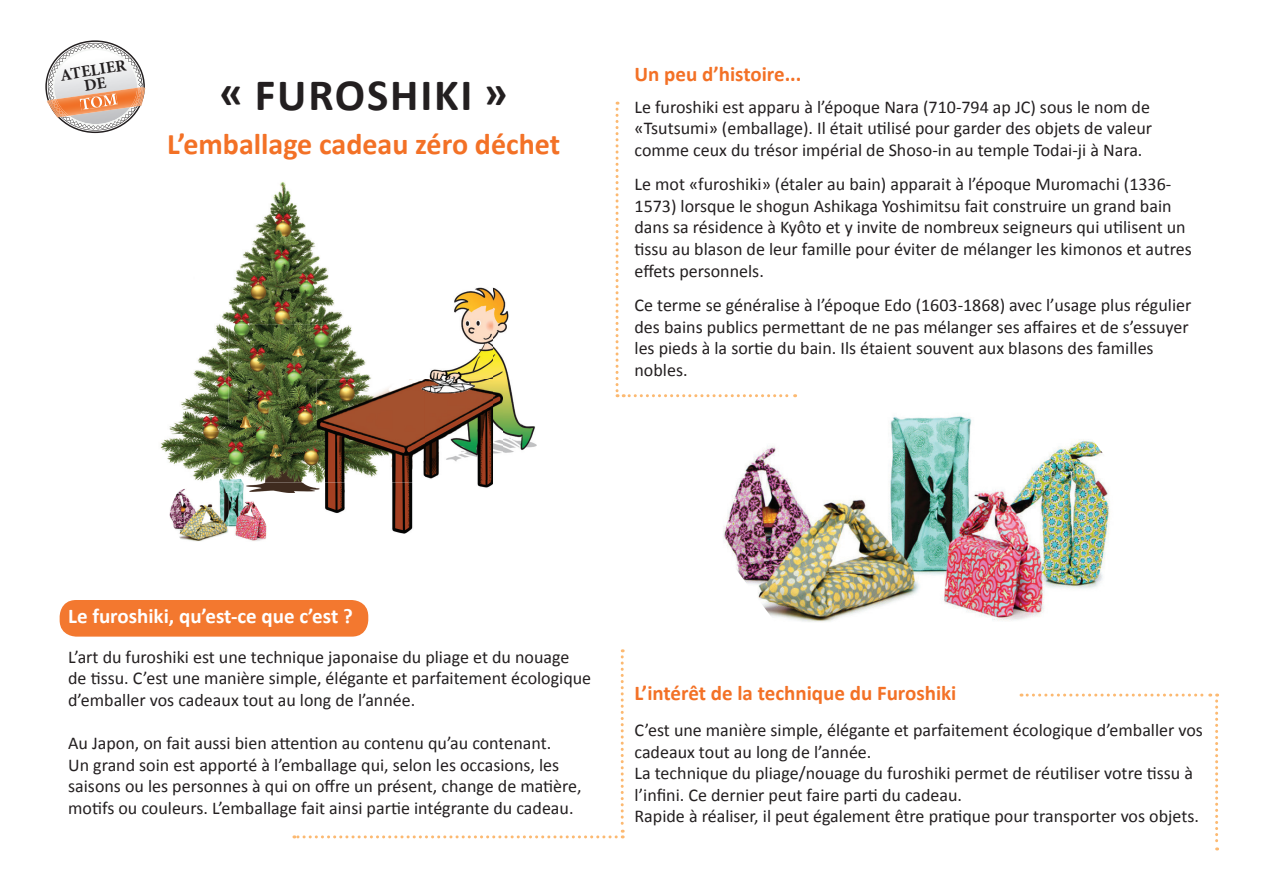
<style>
.page{position:relative;width:1263px;height:893px;background:#fff}
.page>*{position:absolute;margin:0;border:0;box-sizing:border-box;transform-origin:0 0}
.t1{font:700 45px "Calibri";letter-spacing:.04em;color:#231f20}
.t2{font:700 30px "Calibri";color:#f37126}
.t3{font:700 21px "Calibri";color:#f37126}
.t4{font:700 21px "Calibri";color:#fff}
.t5{font:18px/21.6px "Calibri";color:#231f20}
.t6{font:700 16.5px/14.1px "Minion Pro";color:#231f20;text-align:center}
</style>
<div class="page">
<svg style="left:615px;top:102px;width:181px;height:295px"></svg>
<svg style="left:1021px;top:694px;width:197px;height:156px"></svg>
<img style="left:723px;top:416px;width:387px;height:206px">
<img style="left:169px;top:488px;width:60px;height:53px">
<img style="left:214px;top:482px;width:29px;height:11px">
<img style="left:169px;top:302px;width:60px;height:129px">
<img style="left:160px;top:431px;width:69px;height:50px">
<img style="left:214px;top:469px;width:15px;height:13px">
<img style="left:493px;top:288px;width:44px;height:165px">
<img style="left:493px;top:379px;width:9px;height:75px">
<img style="left:350px;top:287px;width:143px;height:193px">
<img style="left:229px;top:493px;width:38px;height:48px">
<img style="left:243px;top:482px;width:74px;height:11px">
<img style="left:229px;top:182px;width:147px;height:143px">
<img style="left:376px;top:287px;width:49px;height:1px">
<img style="left:229px;top:324px;width:121px;height:96px">
<img style="left:229px;top:420px;width:88px;height:62px">
<img style="left:229px;top:479px;width:14px;height:3px">
<img style="left:325px;top:480px;width:168px;height:54px">
<img style="left:317px;top:379px;width:108px;height:103px">
<svg style="left:317px;top:469px;width:7px;height:21px"></svg>
<svg style="left:45px;top:40px;width:100px;height:93px"></svg>
<img style="left:80px;top:93px;width:38px;height:17px">
<div style="left:60px;top:600px;width:308px;height:37px;background:#f3782f;border-radius:16px"></div>
<svg style="left:294px;top:649px;width:330px;height:189px"></svg>
<p class="t6" style="left:59px;top:68px;width:68px;rotate:-9deg">ATELIER<br>DE</p>
<h1 class="t1" style="left:219px;top:67px;width:290px">« FUROSHIKI »</h1>
<h2 class="t2" style="left:167px;top:125px;width:394px">L’emballage cadeau zéro déchet</h2>
<p class="t3" style="left:634px;top:60px;width:168px">Un peu d’histoire...</p>
<p class="t5" style="left:634px;top:96px;width:519px;text-align:justify">Le furoshiki est apparu à l’époque Nara (710-794 ap JC) sous le nom de «Tsutsumi» (emballage). Il était utilisé pour garder des objets de valeur comme ceux du trésor impérial de Shoso-in au temple Todai-ji à Nara.</p>
<p class="t5" style="left:634px;top:173px;width:559px">Le mot «furoshiki» (étaler au bain) apparait à l’époque Muromachi (1336- 1573) lorsque le shogun Ashikaga Yoshimitsu fait construire un grand bain dans sa résidence à Kyôto et y invite de nombreux seigneurs qui utilisent un tissu au blason de leur famille pour éviter de mélanger les kimonos et autres effets personnels.</p>
<p class="t5" style="left:634px;top:294px;width:558px">Ce terme se généralise à l’époque Edo (1603-1868) avec l’usage plus régulier des bains publics permettant de ne pas mélanger ses affaires et de s’essuyer les pieds à la sortie du bain. Ils étaient souvent aux blasons des familles nobles.</p>
<p class="t4" style="left:68px;top:603px;width:286px">Le furoshiki, qu’est-ce que c’est ?</p>
<p class="t5" style="left:68px;top:646px;width:525px">L’art du furoshiki est une technique japonaise du pliage et du nouage de tissu. C’est une manière simple, élégante et parfaitement écologique d’emballer vos cadeaux tout au long de l’année.</p>
<p class="t5" style="left:68px;top:732px;width:515px">Au Japon, on fait aussi bien attention au contenu qu’au contenant.<br>Un grand soin est apporté à l’emballage qui, selon les occasions, les saisons ou les personnes à qui on offre un présent, change de matière, motifs ou couleurs. L’emballage fait ainsi partie intégrante du cadeau.</p>
<p class="t3" style="left:634px;top:679px;width:323px">L’intérêt de la technique du Furoshiki</p>
<p class="t5" style="left:634px;top:719px;width:570px">C’est une manière simple, élégante et parfaitement écologique d’emballer vos cadeaux tout au long de l’année.<br>La technique du pliage/nouage du furoshiki permet de réutiliser votre tissu à l’infini. Ce dernier peut faire parti du cadeau.<br>Rapide à réaliser, il peut également être pratique pour transporter vos objets.</p>
</div>
